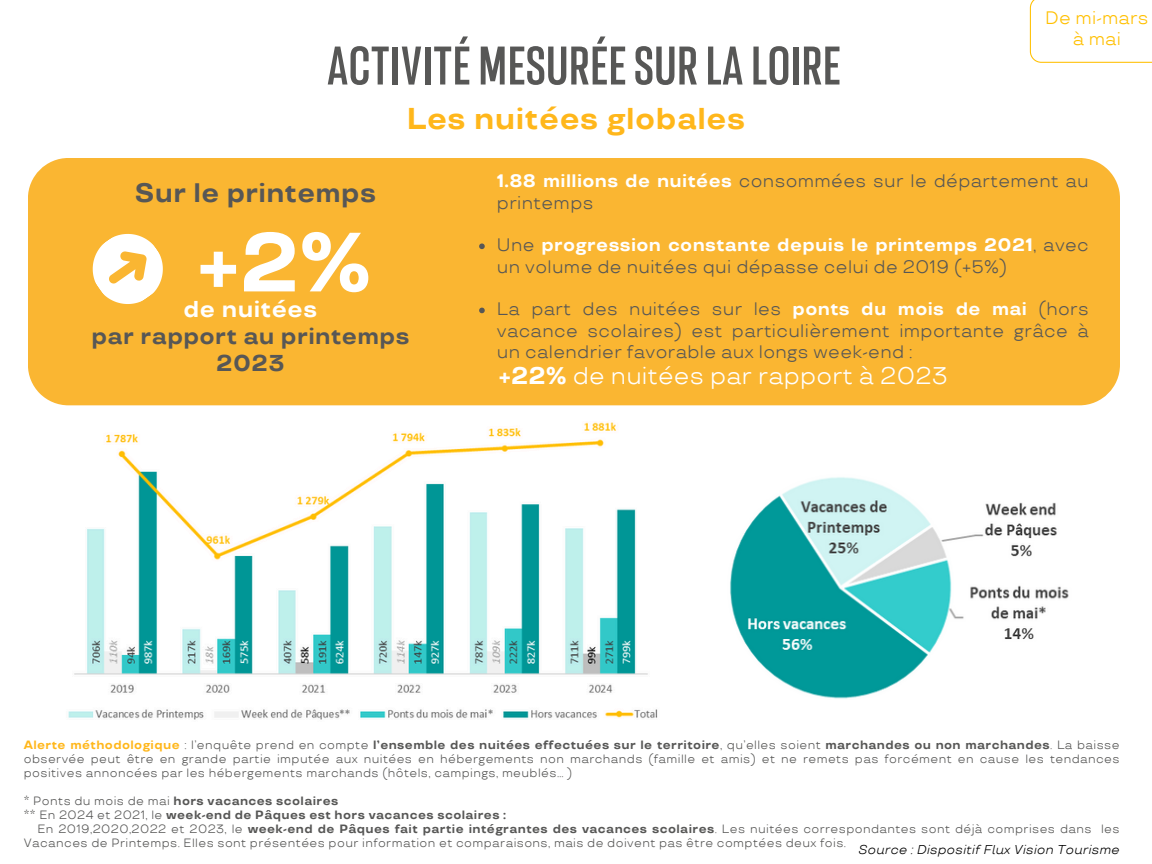
<style>
.page{position:relative;width:1152px;height:864px;background:#fff}
.page>*{position:absolute;margin:0;border:0;box-sizing:border-box;transform-origin:0 0}
.t1{font:700 83.85px "TT Travels";color:#fff}
.t2{font:700 condensed 57.6px "Resolve";letter-spacing:.02em;color:#575756}
.t3{font:700 30px "TT Travels";letter-spacing:.02em;color:#ffb71b}
.t4{font:700 26.7px "TT Travels";letter-spacing:.015em;color:#575756}
.t5{font:24px "TT Travels";letter-spacing:.01em;color:#fff}
.t6{font:700 22.8px/27.2px "TT Travels";letter-spacing:.015em;color:#575756;text-align:center}
.t7{font:18px/21.3px "TT Travels";letter-spacing:.02em;color:#575756}
.t8{font:18px "TT Travels";letter-spacing:.01em;color:#ffc000}
.t9{font:italic 12.75px "TT Travels";letter-spacing:.02em;color:#000}
.t10{font:12px/14px "TT Travels";letter-spacing:.035em;color:#575756;text-align:justify}
.t11{font:700 12px "TT Travels";letter-spacing:.035em;color:#575756}
.s1{font-weight:700;color:#fff}
.s2{color:#fff}
.s3{font-weight:700}
.s4{font-weight:700;color:#ffb71b}
.s5{font-weight:400}
</style>
<div class="page">
<div style="left:28px;top:158px;width:1092px;height:247px;background:#fab632"></div>
<img style="left:730px;top:477px;width:339px;height:222px">
<img style="left:68px;top:422px;width:590px;height:298px">
<svg style="left:79px;top:220px;width:97px;height:97px"></svg>
<svg style="left:479px;top:243px;width:6px;height:6px"></svg>
<svg style="left:479px;top:308px;width:6px;height:5px"></svg>
<svg style="left:1030px;top:0;width:122px;height:63px"></svg>
<p class="t2" style="left:327px;top:36px;width:514px">ACTIVITÉ MESURÉESURLALOIRE</p>
<p class="t3" style="left:407px;top:102px;width:340px">Les nuitées globales</p>
<p class="t8" style="left:1045px;top:7px;width:105px">De mi-mars</p>
<p class="t8" style="left:1073px;top:29px;width:50px">à mai</p>
<h4 class="t4" style="left:135px;top:178px;width:243px">Sur le printemps</h4>
<h1 class="t7" style="left:497px;top:171px;width:593px"><span class="s1">1.88 millions de nuitées</span> consommées sur le département au printemps</h1>
<p class="t7" style="left:497px;top:235px;width:593px">Une <span class="s1">progression constante depuis le printemps 2021</span>, avec un volume de nuitées qui dépasse celui de 2019 (+5%)</p>
<h6 class="t7" style="left:497px;top:299px;width:593px;text-align:justify">La part des nuitées sur les <span class="s1">ponts du mois de mai</span> (hors vacance scolaires) est particulièrement importante grâce à un calendrier favorable aux longs week-end :</h6>
<p class="t1" style="left:197px;top:216px;width:175px">+2%</p>
<p class="t6" style="left:91px;top:296px;width:320px"><span class="s2">de nuitées<br></span>par rapport au printemps<br>2023</p>
<p class="t5" style="left:499px;top:363px;width:451px"><span class="s3">+22%</span> de nuitées par rapport à 2023</p>
<p class="t10" style="left:24px;top:738px;width:1097px"><span class="s4">Alerte méthodologique</span> : l’enquête prend en compte <span class="s3">l’ensemble des nuitées effectuées sur le territoire</span>, qu’elles soient <span class="s3">marchandes ou non marchandes</span>. La baisse observée peut être en grande partie imputée aux nuitées en hébergements non marchands (famille et amis) et ne remets pas forcément en cause les tendances positives annoncées par les hébergements marchands (hôtels, campings, meublés… )</p>
<h5 class="t11" style="left:24px;top:794px;width:316px"><span class="s5">* Ponts du mois de mai</span> hors vacances scolaires</h5>
<p class="t11" style="left:24px;top:808px;width:484px"><span class="s5">** En 2024 et 2021, le</span> week-end de Pâques est hors vacances scolaires :</p>
<p class="t10" style="left:24px;top:822px;width:1097px;text-indent:14px">En 2019,2020,2022 et 2023, le <span class="s3">week-end de Pâques fait partie intégrantes des vacances scolaires</span>. Les nuitées correspondantes sont déjà comprises dans les<br>Vacances de Printemps. Elles sont présentées pour information et comparaisons, mais de doivent pas être comptées deux fois.</p>
<p class="t9" style="left:858px;top:842px;width:263px">Source : Dispositif Flux Vision Tourisme</p>
</div>
